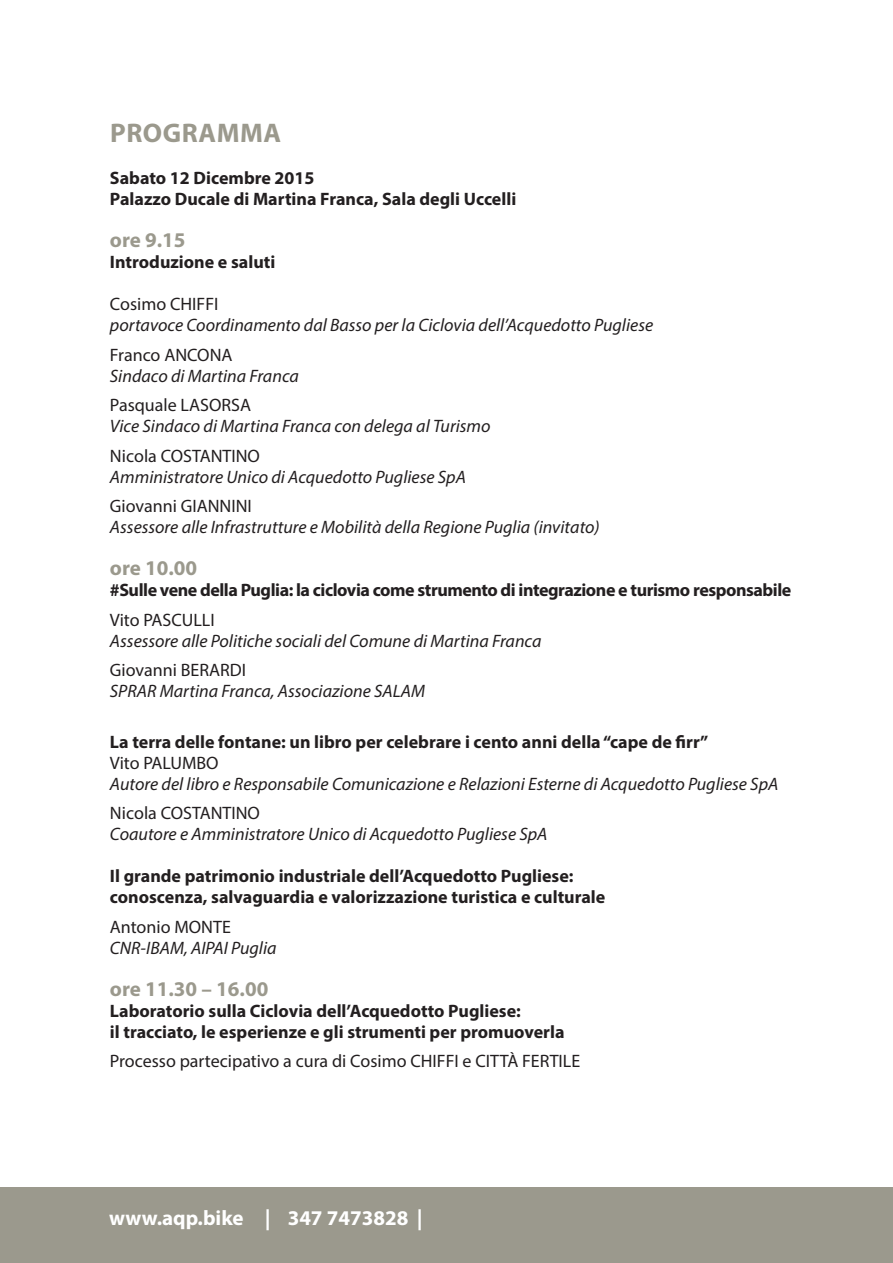
<style>
.page{position:relative;width:893px;height:1263px;background:#fff}
.page>*{position:absolute;margin:0;border:0;box-sizing:border-box;transform-origin:0 0}
.t1{font:700 27px "Myriad Pro";letter-spacing:.02em;color:#9b998d}
.t2{font:700 21px "Myriad Pro";color:#9b998d}
.t3{font:700 21px "Myriad Pro";color:#fff}
.t4{font:italic 18px "Myriad Pro";color:#231f20}
.t5{font:700 18px/21px "Myriad Pro";color:#231f20}
.t6{font:18px "Myriad Pro";color:#231f20}
.t7{font:700 18px "Myriad Pro";letter-spacing:-.025em;color:#231f20}
</style>
<div class="page">
<div style="left:1px;top:1187px;width:892px;height:76px;background:#9b998d"></div>
<h1 class="t1" style="left:110px;top:123px;width:172px">ProgrAMMA</h1>
<p class="t5" style="left:110px;top:169px;width:408px">Sabato 12 Dicembre 2015<br>Palazzo Ducale di Martina Franca, Sala degli Uccelli</p>
<p class="t2" style="left:110px;top:232px;width:77px">ore 9.15</p>
<p class="t5" style="left:110px;top:253px;width:167px">Introduzione e saluti</p>
<p class="t6" style="left:110px;top:298px;width:110px">Cosimo CHIFFI</p>
<p class="t4" style="left:110px;top:319px;width:545px">portavoce Coordinamento dal Basso per la Ciclovia dell’Acquedotto Pugliese</p>
<p class="t6" style="left:110px;top:348px;width:124px">Franco ANCONA</p>
<p class="t4" style="left:110px;top:369px;width:190px">Sindaco di Martina Franca</p>
<p class="t6" style="left:110px;top:399px;width:143px">Pasquale LASORSA</p>
<p class="t4" style="left:110px;top:420px;width:382px">Vice Sindaco di Martina Franca con delega al Turismo</p>
<p class="t6" style="left:110px;top:449px;width:152px">Nicola COSTANTINO</p>
<p class="t4" style="left:110px;top:470px;width:357px">Amministratore Unico di Acquedotto Pugliese SpA</p>
<p class="t6" style="left:110px;top:500px;width:143px">Giovanni GIANNINI</p>
<p class="t4" style="left:110px;top:521px;width:491px">Assessore alle Infrastrutture e Mobilità della Regione Puglia (invitato)</p>
<p class="t2" style="left:110px;top:560px;width:89px">ore 10.00</p>
<p class="t7" style="left:110px;top:584px;width:683px">#Sulle vene della Puglia: la ciclovia come strumento di integrazione e turismo responsabile</p>
<p class="t6" style="left:110px;top:613px;width:106px">Vito PASCULLI</p>
<p class="t4" style="left:110px;top:634px;width:433px">Assessore alle Politiche sociali del Comune di Martina Franca</p>
<p class="t6" style="left:110px;top:664px;width:138px">Giovanni BERARDI</p>
<p class="t4" style="left:110px;top:685px;width:317px">SPRAR Martina Franca, Associazione SALAM</p>
<p class="t5" style="left:110px;top:733px;width:600px">La terra delle fontane: un libro per celebrare i cento anni della“cape de firr”</p>
<p class="t6" style="left:110px;top:756px;width:110px">Vito PALUMBO</p>
<p class="t4" style="left:110px;top:777px;width:670px">Autore del libro e Responsabile Comunicazione e Relazioni Esterne di Acquedotto Pugliese SpA</p>
<p class="t6" style="left:110px;top:807px;width:152px">Nicola COSTANTINO</p>
<p class="t4" style="left:110px;top:828px;width:439px">Coautore e Amministratore Unico di Acquedotto Pugliese SpA</p>
<p class="t5" style="left:110px;top:867px;width:497px">Il grande patrimonio industriale dell’Acquedotto Pugliese: conoscenza, salvaguardia e valorizzazione turistica e culturale</p>
<p class="t6" style="left:110px;top:920px;width:123px">Antonio MONTE</p>
<p class="t4" style="left:110px;top:941px;width:168px">CNR-IBAM, AIPAI Puglia</p>
<p class="t2" style="left:110px;top:981px;width:160px">ore 11.30 – 16.00</p>
<p class="t5" style="left:110px;top:1002px;width:456px">Laboratorio sulla Ciclovia dell’Acquedotto Pugliese:<br>il tracciato, le esperienze e gli strumenti per promuoverla</p>
<p class="t6" style="left:110px;top:1055px;width:472px">Processo partecipativo a cura di Cosimo CHIFFI e CITTÀ FERTILE</p>
<p class="t3" style="left:109px;top:1210px;width:315px">www.aqp.bike | 347 7473828 |</p>
</div>
